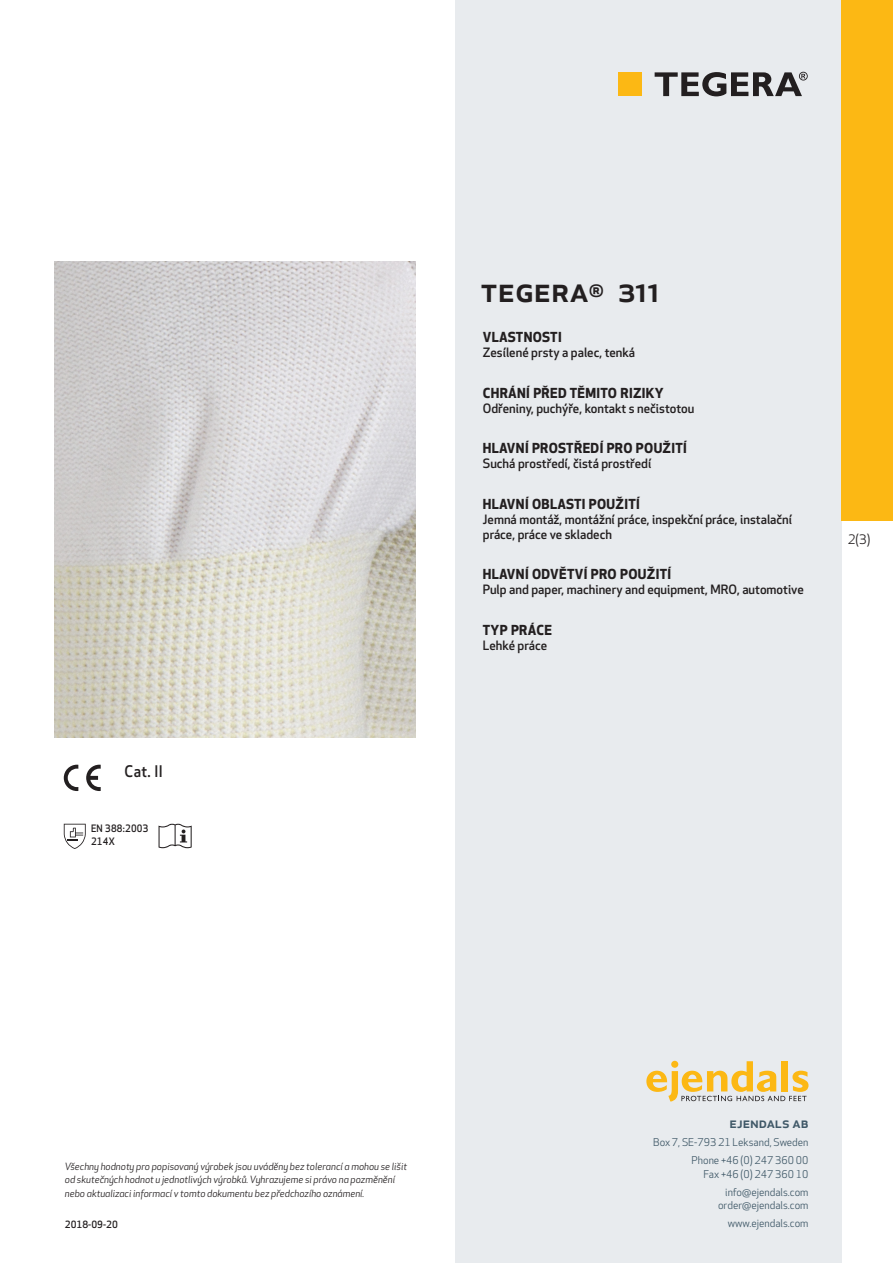
<style>
.page{position:relative;width:893px;height:1263px;background:#fff}
.page>*{position:absolute;margin:0;border:0;box-sizing:border-box;transform-origin:0 0}
.prodname{font:500 34.5px "Apex New";color:#231f20}
.Artikel{font:500 15.6px "Apex New";color:#231f20;scale:.95 1}
.t1{font:500 15px "Apex New";color:#405968}
.Funktion_body{font:700 13.5px "Apex New";letter-spacing:.025em;color:#231f20}
.t2{font:12.75px "Apex New";color:#231f20}
.Funktion_body-2{font:500 12.6px/15px "Apex New";color:#231f20}
.t3{font:10.5px/18px "Apex New";color:#405968;text-align:right}
.Artikel-2{font:500 10.05px/13.2px "Apex New";letter-spacing:.025em;color:#231f20;scale:.95 1}
.t4{font:italic 9.75px/13.5px "Apex New";color:#231f20}
.Sidfot_datum{font:500 9.75px "Apex New";color:#231f20}
</style>
<div class="page">
<div style="left:455px;top:0;width:387px;height:1263px;background:#e8ebee"></div>
<svg style="left:646px;top:1061px;width:162px;height:40px"></svg>
<div style="left:842px;top:0;width:51px;height:520px;background:#fcb814"></div>
<div style="left:618px;top:72px;width:24px;height:24px;background:#fcb814"></div>
<svg style="left:655px;top:72px;width:153px;height:24px"></svg>
<svg style="left:86px;top:765px;width:15px;height:26px"></svg>
<svg style="left:64px;top:765px;width:14px;height:26px"></svg>
<svg style="left:64px;top:824px;width:22px;height:25px"></svg>
<svg style="left:159px;top:824px;width:33px;height:24px"></svg>
<img style="left:54px;top:261px;width:361px;height:477px">
<p class="Artikel" style="left:125px;top:761px;width:42px">Cat. II</p>
<p class="Artikel-2" style="left:91px;top:821px;width:62px">EN 388:2003<br>214X</p>
<p class="prodname" style="left:480px;top:266px;width:181px">TEGERA<sup>®</sup> 311</p>
<p class="Funktion_body" style="left:483px;top:327px;width:80px">VLASTNOSTI</p>
<p class="Funktion_body-2" style="left:483px;top:345px;width:154px">Zesílené prsty a palec, tenká</p>
<p class="Funktion_body" style="left:483px;top:383px;width:182px">CHRÁNÍ PŘED TĚMITO RIZIKY</p>
<p class="Funktion_body-2" style="left:483px;top:400px;width:213px">Odřeniny, puchýře, kontakt s nečistotou</p>
<p class="Funktion_body" style="left:483px;top:438px;width:206px">HLAVNÍ PROSTŘEDÍ PRO POUŽITÍ</p>
<p class="Funktion_body-2" style="left:483px;top:456px;width:170px">Suchá prostředí, čistá prostředí</p>
<p class="Funktion_body" style="left:483px;top:494px;width:159px">HLAVNÍ OBLASTI POUŽITÍ</p>
<p class="Funktion_body-2" style="left:483px;top:511px;width:311px">Jemná montáž, montážní práce, inspekční práce, instalační práce, práce ve skladech</p>
<p class="Funktion_body" style="left:483px;top:565px;width:190px">HLAVNÍ ODVĚTVÍ PRO POUŽITÍ</p>
<p class="Funktion_body-2" style="left:483px;top:582px;width:322px">Pulp and paper, machinery and equipment, MRO, automotive</p>
<p class="Funktion_body" style="left:483px;top:620px;width:71px">TYP PRÁCE</p>
<p class="Funktion_body-2" style="left:483px;top:638px;width:66px">Lehké práce</p>
<p class="t2" style="left:848px;top:531px;width:24px">2(3)</p>
<p class="t4" style="left:65px;top:1159px;width:344px">Všechny hodnoty pro popisovaný výrobek jsou uváděny bez tolerancí a mohou se lišit od skutečných hodnot u jednotlivých výrobků. Vyhrazujeme si právo na pozměnění nebo aktualizaci informací v tomto dokumentu bez předchozího oznámení.</p>
<p class="Sidfot_datum" style="left:65px;top:1218px;width:54px">2018-09-20</p>
<p class="t1" style="left:729px;top:1113px;width:80px">ejendals ab</p>
<p class="t3" style="left:653px;top:1133px;width:157px">Box 7, SE-793 21 Leksand, Sweden<br>Phone +46 (0) 247 360 00</p>
<p class="t3" style="left:703px;top:1165px;width:107px">Fax +46 (0) 247 360 10 info@ejendals.com</p>
<p class="t3" style="left:718px;top:1196px;width:92px">order@ejendals.com</p>
<p class="t3" style="left:728px;top:1215px;width:82px">www.ejendals.com</p>
</div>
